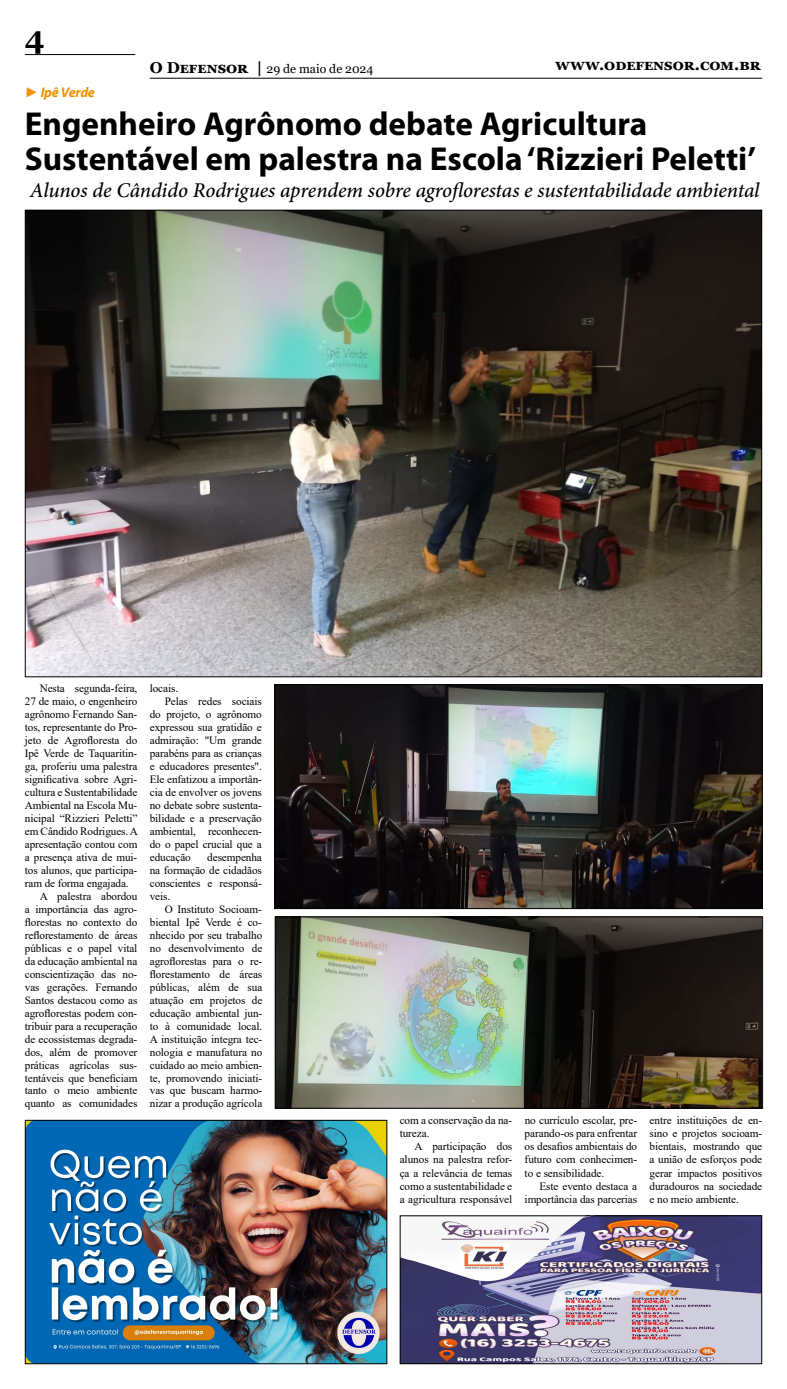
<style>
.page{position:relative;width:787px;height:1389px;background:#fff}
.page>*{position:absolute;margin:0;border:0;box-sizing:border-box;transform-origin:0 0}
.t1{font:700 33.25px/35px "Myriad Pro";color:#000}
.t2{font:700 30.62px "Georgia";color:#000}
.t3{font:italic 500 21px "Minion Pro";letter-spacing:-.01em;color:#000}
.t4{font:700 15.75px "Georgia";color:#000}
.t5{font:italic 700 14px "Myriad Pro";letter-spacing:-.02em;color:#f39200}
.t6{font:12.25px "Georgia";color:#000}
.t7{font:11.2px/13px "Times New Roman";letter-spacing:-.01em;color:#000;text-align:justify}
.s1{font-family:"Times New Roman";font-style:normal}
.s2{font-weight:700;font-size:15.75px}
</style>
<div class="page">
<hr style="left:25px;top:54px;width:110px;height:1px;background:#000">
<hr style="left:150px;top:78px;width:611px;height:1px;background:#000">
<img style="left:27px;top:1122px;width:358px;height:240px">
<div style="left:25px;top:1120px;width:362px;height:244px;border:1px solid #000"></div>
<img style="left:401px;top:1217px;width:358px;height:145px">
<div style="left:399px;top:1215px;width:362px;height:149px;border:1px solid #000"></div>
<img style="left:27px;top:212px;width:732px;height:463px">
<img style="left:276px;top:686px;width:484px;height:221px">
<div style="left:274px;top:684px;width:488px;height:225px;border:1px solid #000"></div>
<img style="left:276px;top:918px;width:484px;height:189px">
<div style="left:274px;top:916px;width:488px;height:193px;border:1px solid #000"></div>
<h2 class="t2" style="left:25px;top:18px;width:21px">4</h2>
<p class="t5" style="left:25px;top:83px;width:72px"><span class="s1">►</span> Ipê Verde</p>
<h1 class="t1" style="left:25px;top:105px;width:732px">Engenheiro Agrônomo debate Agricultura<br>Sustentável em palestra na Escola ‘Rizzieri Peletti’</h1>
<h3 class="t3" style="left:30px;top:176px;width:731px">Alunos de Cândido Rodrigues aprendem sobre agroflorestas e sustentabilidade ambiental</h3>
<p class="t6" style="left:150px;top:61px;width:225px"><span class="s2">O Defensor |</span> 29 de maio de 2024</p>
<h3 class="t4" style="left:555px;top:54px;width:207px">www.odefensor.com.br</h3>
<p class="t7" style="left:40px;top:682px;width:99px">Nesta segunda-feira,</p>
<p class="t7" style="left:25px;top:695px;width:114px">27 de maio, o engenheiro</p>
<p class="t7" style="left:25px;top:708px;width:114px">agrônomo Fernando San-</p>
<p class="t7" style="left:25px;top:721px;width:114px">tos, representante do Pro-</p>
<p class="t7" style="left:25px;top:734px;width:114px">jeto de Agrofloresta do</p>
<p class="t7" style="left:25px;top:747px;width:114px">Ipê Verde de Taquaritin-</p>
<p class="t7" style="left:25px;top:760px;width:114px">ga, proferiu uma palestra</p>
<p class="t7" style="left:25px;top:773px;width:114px">significativa sobre Agri-</p>
<p class="t7" style="left:25px;top:786px;width:114px">cultura e Sustentabilidade</p>
<p class="t7" style="left:25px;top:799px;width:114px">Ambiental na Escola Mu-</p>
<p class="t7" style="left:25px;top:812px;width:114px">nicipal “Rizzieri Peletti”</p>
<p class="t7" style="left:25px;top:825px;width:115px">em Cândido Rodrigues. A</p>
<p class="t7" style="left:25px;top:837px;width:114px">apresentação contou com</p>
<p class="t7" style="left:25px;top:850px;width:114px">a presença ativa de mui-</p>
<p class="t7" style="left:25px;top:863px;width:114px">tos alunos, que participa-</p>
<p class="t7" style="left:25px;top:876px;width:105px">ram de forma engajada.</p>
<p class="t7" style="left:40px;top:889px;width:99px">A palestra abordou</p>
<p class="t7" style="left:25px;top:902px;width:114px">a importância das agro-</p>
<p class="t7" style="left:25px;top:915px;width:114px">florestas no contexto do</p>
<p class="t7" style="left:25px;top:928px;width:114px">reflorestamento de áreas</p>
<p class="t7" style="left:25px;top:941px;width:114px">públicas e o papel vital</p>
<p class="t7" style="left:25px;top:954px;width:114px">da educação ambiental na</p>
<p class="t7" style="left:25px;top:967px;width:114px">conscientização das no-</p>
<p class="t7" style="left:25px;top:980px;width:114px">vas gerações. Fernando</p>
<p class="t7" style="left:25px;top:993px;width:114px">Santos destacou como as</p>
<p class="t7" style="left:25px;top:1006px;width:114px">agroflorestas podem con-</p>
<p class="t7" style="left:25px;top:1019px;width:114px">tribuir para a recuperação</p>
<p class="t7" style="left:25px;top:1032px;width:114px">de ecossistemas degrada-</p>
<p class="t7" style="left:25px;top:1045px;width:114px">dos, além de promover</p>
<p class="t7" style="left:25px;top:1058px;width:114px">práticas agrícolas sus-</p>
<p class="t7" style="left:25px;top:1071px;width:114px">tentáveis que beneficiam</p>
<p class="t7" style="left:25px;top:1084px;width:114px">tanto o meio ambiente</p>
<p class="t7" style="left:25px;top:1097px;width:114px">quanto as comunidades</p>
<p class="t7" style="left:150px;top:682px;width:30px">locais.</p>
<p class="t7" style="left:165px;top:695px;width:99px">Pelas redes sociais</p>
<p class="t7" style="left:150px;top:708px;width:113px">do projeto, o agrônomo</p>
<p class="t7" style="left:150px;top:721px;width:114px">expressou sua gratidão e</p>
<p class="t7" style="left:150px;top:734px;width:114px">admiração: "Um grande</p>
<p class="t7" style="left:150px;top:747px;width:114px">parabéns para as crianças</p>
<p class="t7" style="left:150px;top:760px;width:114px">e educadores presentes".</p>
<p class="t7" style="left:150px;top:773px;width:113px">Ele enfatizou a importân-</p>
<p class="t7" style="left:150px;top:786px;width:114px">cia de envolver os jovens</p>
<p class="t7" style="left:150px;top:799px;width:114px">no debate sobre sustenta-</p>
<p class="t7" style="left:150px;top:812px;width:114px">bilidade e a preservação</p>
<p class="t7" style="left:150px;top:825px;width:114px">ambiental, reconhecen-</p>
<p class="t7" style="left:150px;top:837px;width:114px">do o papel crucial que a</p>
<p class="t7" style="left:150px;top:850px;width:43px">educação</p>
<p class="t7" style="left:150px;top:850px;width:114px;text-indent:57px">desempenha na formação de cidadãos conscientes e responsá&shy;veis.</p>
<p class="t7" style="left:150px;top:902px;width:114px;text-indent:15px">O Instituto Socioam&shy;biental Ipê Verde é co&shy;nhecido por seu trabalho no desenvolvimento de agroflorestas para o re&shy;florestamento de áreas públicas, além de sua atuação em projetos de educação ambiental jun&shy;to à comunidade local.<br>A instituição integra tec&shy;nologia e manufatura no cuidado ao meio ambien&shy;te, promovendo iniciati&shy;vas que buscam harmo&shy;nizar a produção agrícola</p>
<p class="t7" style="left:399px;top:1113px;width:114px;line-height:13.2px">com a conservação da na&shy;tureza.</p>
<p class="t7" style="left:399px;top:1140px;width:114px;line-height:13.2px;text-indent:15px">A participação dos alunos na palestra refor&shy;ça a relevância de temas como a sustentabilidade e a agricultura responsável</p>
<p class="t7" style="left:524px;top:1113px;width:114px;line-height:13.2px">no currículo escolar, pre&shy;parando-os para enfrentar os desafios ambientais do futuro com conhecimen&shy;to e sensibilidade.</p>
<p class="t7" style="left:524px;top:1179px;width:114px;line-height:13.2px;text-align:right">Este evento destaca a importância das parcerias</p>
<p class="t7" style="left:649px;top:1113px;width:114px;line-height:13.2px">entre instituições de en&shy;sino e projetos socioam&shy;bientais, mostrando que a união de esforços pode gerar impactos positivos duradouros na sociedade e no meio ambiente.</p>
</div>
